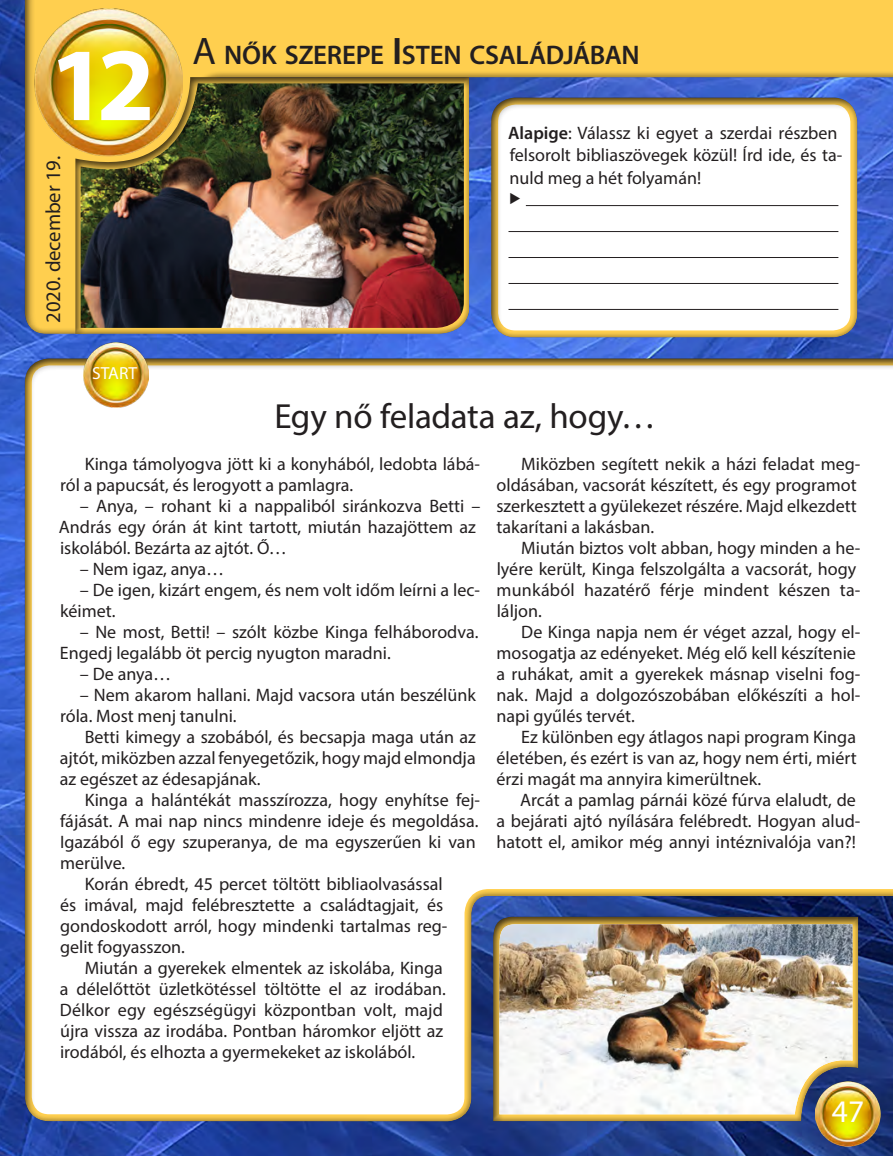
<style>
.page{position:relative;width:893px;height:1156px;background:#fff}
.page>*{position:absolute;margin:0;border:0;box-sizing:border-box;transform-origin:0 0}
.t1{font:700 105px "Myriad Pro";color:#fff}
.tortenet_cim{font:35px "Myriad Pro";letter-spacing:-.01em;color:#231f20}
.t2{font:31.5px "Myriad Pro";color:#fff}
.lecke_cim{font:600 26.95px "Myriad Pro";letter-spacing:-.015em;color:#231f20}
.datum{font:20.65px "Myriad Pro";letter-spacing:-.005em;color:#231f20}
.tortenet{font:18.03px/21px "Myriad Pro";color:#231f20}
.t3{font:17.5px "Myriad Pro";color:#fff}
.s1{font-weight:400;font-size:38.5px}
.s2{font-size:38.5px}
.s3{font-weight:600}
</style>
<div class="page">
<img style="left:0;top:0;width:893px;height:1156px">
<div style="left:22px;top:357px;width:871px;height:765px;background:#231f20;opacity:.75"></div>
<div style="left:490px;top:915px;width:369px;height:208px;background:#231f20;opacity:.75"></div>
<img style="left:497px;top:924px;width:355px;height:190px">
<div style="left:23px;top:0;width:870px;height:336px;background:#231f20;opacity:.75"></div>
<img style="left:35px;top:8px;width:147px;height:148px">
<div style="left:73px;top:71px;width:397px;height:264px;background:#231f20;opacity:.75"></div>
<img style="left:84px;top:343px;width:64px;height:65px">
<img style="left:815px;top:1082px;width:65px;height:65px">
<img style="left:81px;top:83px;width:383px;height:245px">
<div style="left:488px;top:96px;width:370px;height:242px;background:#231f20;opacity:.75"></div>
<hr style="left:526px;top:205px;width:312px;height:1px;background:#231f20">
<hr style="left:508px;top:231px;width:330px;height:1px;background:#231f20">
<hr style="left:508px;top:257px;width:330px;height:1px;background:#231f20">
<hr style="left:508px;top:283px;width:330px;height:1px;background:#231f20">
<hr style="left:508px;top:309px;width:330px;height:1px;background:#231f20">
<svg style="left:510px;top:193px;width:10px;height:11px"></svg>
<p class="t1" style="left:49px;top:16px;width:108px">12</p>
<p class="datum" style="left:40px;top:323px;width:168px;rotate:-90deg">2020. december 19.</p>
<p class="t3" style="left:92px;top:362px;width:46px">START</p>
<p class="lecke_cim" style="left:192px;top:37px;width:449px"><span class="s1">A</span> NŐK SZEREPE <span class="s2">I</span> STEN CSALÁDJÁBAN</p>
<p class="tortenet" style="left:508px;top:121px;width:336px;line-height:22.8px"><span class="s3">Alapige</span>: Válassz ki egyet a szerdai részben felsorolt bibliaszövegek közül! Írd ide, és ta&shy;nuld meg a hét folyamán!</p>
<p class="tortenet_cim" style="left:274px;top:395px;width:383px">Egy nő feladata az, hogy…</p>
<p class="tortenet" style="left:60px;top:453px;width:422px;text-indent:25px">Kinga támolyogva jött ki a konyhából, ledobta lábá&shy;ról a papucsát, és lerogyott a pamlagra.</p>
<p class="tortenet" style="left:59px;top:495px;width:423px;text-indent:21px">– Anya, – rohant ki a nappaliból siránkozva Betti –<br>András egy órán át kint tartott, miután hazajöttem az iskolából. Bezárta az ajtót. Ő…</p>
<p class="tortenet" style="left:80px;top:558px;width:146px">– Nem igaz, anya…</p>
<p class="tortenet" style="left:60px;top:579px;width:422px;text-indent:20px">– De igen, kizárt engem, és nem volt időm leírni a lec&shy;kéimet.</p>
<p class="tortenet" style="left:60px;top:621px;width:420px;text-indent:20px">– Ne most, Betti! – szólt közbe Kinga felháborodva.<br>Engedj legalább öt percig nyugton maradni.</p>
<p class="tortenet" style="left:80px;top:663px;width:93px">– De anya…</p>
<p class="tortenet" style="left:60px;top:684px;width:417px;text-indent:20px">– Nem akarom hallani. Majd vacsora után beszélünk róla. Most menj tanulni.</p>
<p class="tortenet" style="left:60px;top:726px;width:418px;text-align:justify;text-indent:25px">Betti kimegy a szobából, és becsapja maga után az ajtót, miközben azzal fenyegetőzik, hogy majd elmondja az egészet az édesapjának.</p>
<p class="tortenet" style="left:60px;top:789px;width:422px;text-indent:25px">Kinga a halántékát masszírozza, hogy enyhítse fej&shy;fájását. A mai nap nincs mindenre ideje és megoldása.<br>Igazából ő egy szuperanya, de ma egyszerűen ki van merülve.</p>
<p class="tortenet" style="left:60px;top:873px;width:389px;text-indent:25px">Korán ébredt, 45 percet töltött bibliaolvasással és imával, majd felébresztette a családtagjait, és gondoskodott arról, hogy mindenki tartalmas reg&shy;gelit fogyasszon.</p>
<p class="tortenet" style="left:60px;top:957px;width:387px;text-indent:25px">Miután a gyerekek elmentek az iskolába, Kinga a délelőttöt üzletkötéssel töltötte el az irodában.<br>Délkor egy egészségügyi központban volt, majd újra vissza az irodába. Pontban háromkor eljött az irodából, és elhozta a gyermekeket az iskolából.</p>
<p class="tortenet" style="left:496px;top:453px;width:366px;text-indent:25px">Miközben segített nekik a házi feladat meg&shy;oldásában, vacsorát készített, és egy programot szerkesztett a gyülekezet részére. Majd elkezdett takarítani a lakásban.</p>
<p class="tortenet" style="left:497px;top:537px;width:365px;text-indent:25px">Miután biztos volt abban, hogy minden a he&shy;lyére került, Kinga felszolgálta a vacsorát, hogy munkából hazatérő férje mindent készen ta&shy;láljon.</p>
<p class="tortenet" style="left:496px;top:621px;width:366px;text-indent:25px">De Kinga napja nem ér véget azzal, hogy el&shy;mosogatja az edényeket. Még elő kell készítenie a ruhákat, amit a gyerekek másnap viselni fog&shy;nak. Majd a dolgozószobában előkészíti a hol&shy;napi gyűlés tervét.</p>
<p class="tortenet" style="left:497px;top:726px;width:362px;text-align:justify;text-indent:25px">Ez különben egy átlagos napi program Kinga életében, és ezért is van az, hogy nem érti, miért érzi magát ma annyira kimerültnek.</p>
<p class="tortenet" style="left:496px;top:789px;width:366px;text-indent:24px">Arcát a pamlag párnái közé fúrva elaludt, de a bejárati ajtó nyílására felébredt. Hogyan alud&shy;hatott el, amikor még annyi intéznivalója van?!</p>
<p class="t2" style="left:832px;top:1092px;width:34px">47</p>
</div>
